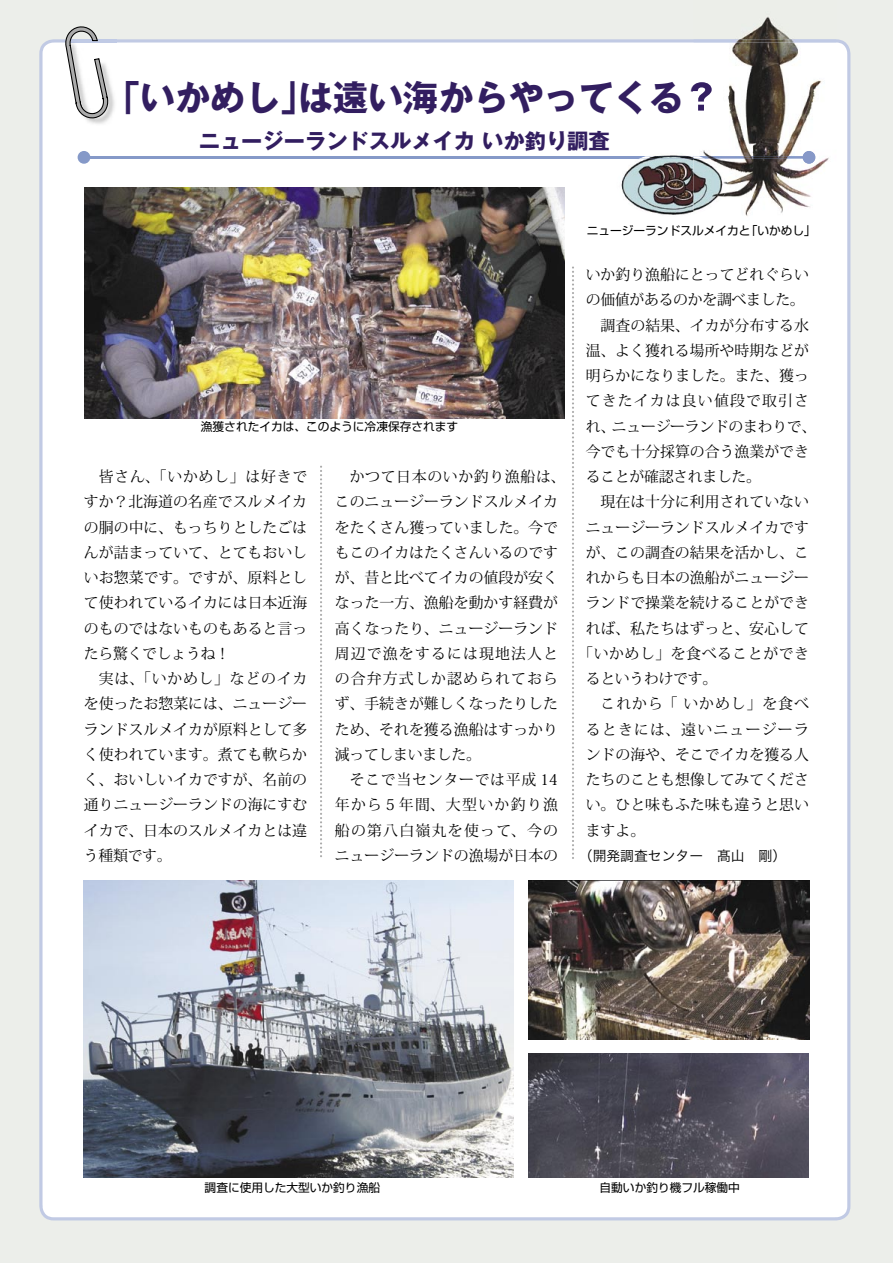
<style>
.page{position:relative;width:893px;height:1263px;background:#eceeea}
.page>*{position:absolute;margin:0;border:0;box-sizing:border-box;transform-origin:0 0}
.t1{font:700 35.1px "Gothic MB101 Pro";color:#321e60}
.t2{font:700 21.3px "Gothic MB101 Pro";color:#321e60}
.t3{font:14.85px/25.2px "Koz Min Std";color:#000;text-align:justify}
.t4{font:14.85px "Koz Min Std";letter-spacing:-.02em;color:#000}
.t5{font:14.85px "Koz Min Std";letter-spacing:.035em;color:#000}
.t6{font:14.85px "Koz Min Std";letter-spacing:.075em;color:#000}
.t7{font:14.85px "Koz Min Std";letter-spacing:.085em;color:#000}
.t8{font:14.85px "Koz Min Std";letter-spacing:.065em;color:#000}
.t9{font:13.8px "Hira Kaku Pro W3";color:#000}
.t10{font:11.7px "Shin Go Pro";color:#000}
</style>
<div class="page">
<div style="left:39px;top:39px;width:811px;height:1181px;background:#fff"></div>
<img style="left:66px;top:40px;width:51px;height:86px">
<svg style="left:65px;top:26px;width:44px;height:93px"></svg>
<img style="left:528px;top:880px;width:281px;height:159px">
<img style="left:528px;top:1053px;width:280px;height:125px">
<svg style="left:320px;top:466px;width:2px;height:391px"></svg>
<hr style="left:84px;top:156px;width:725px;height:2px;background:#8599c8">
<div style="left:78px;top:151px;width:12px;height:13px;background:#8599c8;border-radius:50%"></div>
<svg style="left:572px;top:266px;width:2px;height:593px"></svg>
<img style="left:85px;top:188px;width:479px;height:230px">
<img style="left:84px;top:880px;width:430px;height:298px">
<img style="left:617px;top:152px;width:76px;height:65px">
<img style="left:639px;top:156px;width:54px;height:2px">
<img style="left:693px;top:17px;width:143px;height:203px">
<img style="left:693px;top:80px;width:19px;height:34px">
<img style="left:727px;top:156px;width:76px;height:2px">
<svg style="left:803px;top:151px;width:12px;height:13px"></svg>
<img style="left:693px;top:155px;width:34px;height:59px">
<svg style="left:693px;top:156px;width:11px;height:2px"></svg>
<h1 class="t1" style="left:105px;top:68px;width:615px">「いかめし」は遠い海からやってくる？</h1>
<h2 class="t2" style="left:199px;top:124px;width:413px">ニュージーランドスルメイカ いか釣り調査</h2>
<p class="t10" style="left:201px;top:417px;width:259px">漁獲されたイカは、このように冷凍保存されます</p>
<p class="t3" style="left:84px;top:464px;width:225px;text-indent:15px">皆さん、「いかめし」は好きですか？北海道の名産でスルメイカの胴の中に、もっちりとしたごはんが詰まっていて、とてもおいしいお惣菜です。ですが、原料として使われているイカには日本近海のものではないものもあると言ったら驚くでしょうね！</p>
<p class="t3" style="left:84px;top:666px;width:225px;text-indent:15px">実は、「いかめし」などのイカを使ったお惣菜には、ニュージーランドスルメイカが原料として多く使われています。煮ても軟らかく、おいしいイカですが、名前の通りニュージーランドの海にすむイカで、日本のスルメイカとは違う種類です。</p>
<p class="t3" style="left:335px;top:464px;width:232px;text-align:left;text-indent:15px">かつて日本のいか釣り漁船は、このニュージーランドスルメイカをたくさん獲っていました。今でもこのイカはたくさんいるのですが、昔と比べてイカの値段が安くなった一方、漁船を動かす経費が高くなったり、ニュージーランド周辺で漁をするには現地法人との合弁方式しか認められておらず、手続きが難しくなったりしたため、それを獲る漁船はすっかり減ってしまいました。</p>
<p class="t3" style="left:335px;top:767px;width:225px;text-indent:15px">そこで当センターでは平成 14年から 5 年間、大型いか釣り漁船の第八白嶺丸を使って、今のニュージーランドの漁場が日本の</p>
<p class="t10" style="left:587px;top:221px;width:231px">ニュージーランドスルメイカと「いかめし」</p>
<p class="t3" style="left:586px;top:262px;width:225px">いか釣り漁船にとってどれぐらい</p>
<p class="t4" style="left:586px;top:291px;width:221px">の価値があるのかを調べました。</p>
<p class="t3" style="left:601px;top:313px;width:210px">調査の結果、イカが分布する水</p>
<p class="t3" style="left:586px;top:338px;width:225px">温、よく獲れる場所や時期などが</p>
<p class="t3" style="left:586px;top:363px;width:225px">明らかになりました。また、獲っ</p>
<p class="t6" style="left:586px;top:392px;width:225px">てきたイカは良い値段で取引さ</p>
<p class="t4" style="left:586px;top:417px;width:232px">れ、ニュージーランドのまわりで、</p>
<p class="t3" style="left:586px;top:439px;width:225px">今でも十分採算の合う漁業ができ</p>
<p class="t4" style="left:586px;top:467px;width:177px">ることが確認されました。</p>
<p class="t3" style="left:601px;top:489px;width:210px">現在は十分に利用されていない</p>
<p class="t3" style="left:586px;top:515px;width:225px">ニュージーランドスルメイカです</p>
<p class="t3" style="left:586px;top:540px;width:225px">が、この調査の結果を活かし、こ</p>
<p class="t3" style="left:586px;top:565px;width:225px">れからも日本の漁船がニュージー</p>
<p class="t3" style="left:586px;top:590px;width:225px">ランドで操業を続けることができ</p>
<p class="t3" style="left:586px;top:616px;width:225px">れば、私たちはずっと、安心して</p>
<p class="t5" style="left:578px;top:644px;width:232px">「いかめし」を食べることができ</p>
<p class="t4" style="left:586px;top:669px;width:133px">るというわけです。</p>
<p class="t8" style="left:601px;top:695px;width:210px">これから「 いかめし」を食べ</p>
<p class="t7" style="left:586px;top:720px;width:225px">るときには、遠いニュージーラ</p>
<p class="t3" style="left:586px;top:742px;width:225px">ンドの海や、そこでイカを獲る人</p>
<p class="t3" style="left:586px;top:767px;width:225px">たちのことも想像してみてくださ</p>
<p class="t3" style="left:586px;top:792px;width:225px">い。ひと味もふた味も違うと思い</p>
<p class="t3" style="left:586px;top:818px;width:61px">ますよ。</p>
<p class="t9" style="left:579px;top:843px;width:209px">（開発調査センター　髙山　剛）</p>
<p class="t10" style="left:205px;top:1178px;width:177px">調査に使用した大型いか釣り漁船</p>
<p class="t10" style="left:600px;top:1178px;width:142px">自動いか釣り機フル稼働中</p>
</div>
